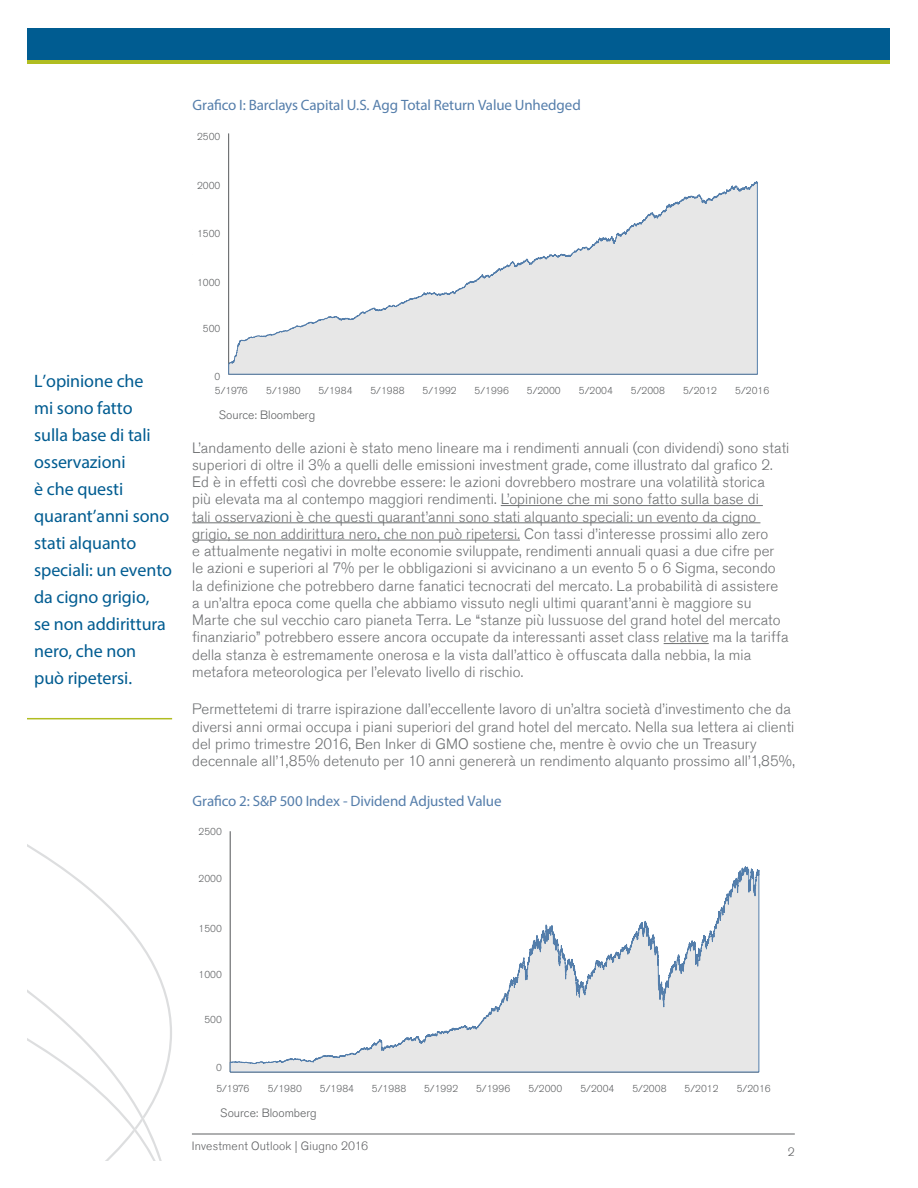
<style>
.page{position:relative;width:918px;height:1188px;background:#fff}
.page>*{position:absolute;margin:0;border:0;box-sizing:border-box;transform-origin:0 0}
.Pull_Side_Quote{font:18px/27px "Myriad Pro";letter-spacing:-.005em;color:#005c91}
.Main_Body_Copy{font:300 15px/17.2px "Akzidenz Grotesk BE";letter-spacing:.005em;color:#6d6f71}
.Main_Body_Copy-2{font:15px "Myriad Pro";letter-spacing:-.01em;color:#557eab}
.t1{font:condensed 15px "Helvetica Neue";color:#005d90}
.t2{font:300 12px "Akzidenz Grotesk BE";color:#5f6163}
.Legal_Footnotes{font:300 12px "Akzidenz Grotesk BE";letter-spacing:.015em;color:#5f6062}
.t3{font:300 10.05px "Akzidenz Grotesk BE";color:#5f6163}
</style>
<div class="page">
<hr style="left:192px;top:1134px;width:603px;height:1px;background:#5f6062">
<hr style="left:27px;top:718px;width:145px;height:1px;background:#b0bd21">
<svg style="left:27px;top:844px;width:145px;height:317px"></svg>
<div style="left:27px;top:28px;width:863px;height:32px;background:#005c91"></div>
<hr style="left:27px;top:60px;width:863px;height:3px;background:#b0bd21">
<hr style="left:501px;top:505px;width:262px;height:1px;background:#6d6f71">
<hr style="left:192px;top:522px;width:568px;height:1px;background:#6d6f71">
<hr style="left:192px;top:540px;width:328px;height:1px;background:#6d6f71">
<hr style="left:664px;top:643px;width:45px;height:1px;background:#6d6f71">
<hr style="left:228px;top:133px;width:1px;height:241px;background:#5f6163">
<svg style="left:228px;top:173px;width:530px;height:202px"></svg>
<hr style="left:230px;top:1072px;width:529px;height:1px;background:#5f6163">
<hr style="left:230px;top:831px;width:1px;height:241px;background:#5f6163">
<svg style="left:230px;top:866px;width:529px;height:206px"></svg>
<p class="Main_Body_Copy-2" style="left:193px;top:95px;width:390px">Grafico I: Barclays Capital U.S. Agg Total Return Value Unhedged</p>
<p class="t1" style="left:183px;top:98px;width:260px">Barclays U.S. Agg Total Return Value Unhedged</p>
<p class="t3" style="left:197px;top:131px;width:25px">2500</p>
<p class="t3" style="left:197px;top:179px;width:25px">2000</p>
<p class="t3" style="left:197px;top:228px;width:25px">1500</p>
<p class="Pull_Side_Quote" style="left:34px;top:367px;width:139px">L’opinione che<br>mi sono fatto<br>sulla base di tali osservazioni<br>è che questi quarant’anni sono stati alquanto speciali: un evento da cigno grigio,<br>se non addirittura nero, che non</p>
<p class="Pull_Side_Quote" style="left:34px;top:664px;width:99px">può ripetersi.</p>
<p class="t3" style="left:197px;top:277px;width:25px">1000</p>
<p class="t3" style="left:203px;top:322px;width:19px">500</p>
<p class="t3" style="left:215px;top:371px;width:7px">0</p>
<p class="t3" style="left:215px;top:385px;width:34px">5/1976</p>
<p class="t3" style="left:266px;top:385px;width:36px">5/1980</p>
<p class="t3" style="left:318px;top:385px;width:36px">5/1984</p>
<p class="t3" style="left:370px;top:385px;width:36px">5/1988</p>
<p class="t3" style="left:423px;top:385px;width:36px">5/1992</p>
<p class="t3" style="left:475px;top:385px;width:36px">5/1996</p>
<p class="t3" style="left:527px;top:385px;width:35px">5/2000</p>
<p class="t3" style="left:579px;top:385px;width:35px">5/2004</p>
<p class="t3" style="left:631px;top:385px;width:36px">5/2008</p>
<p class="t3" style="left:683px;top:385px;width:35px">5/2012</p>
<p class="t3" style="left:735px;top:385px;width:35px">5/2016</p>
<p class="t2" style="left:219px;top:408px;width:98px">Source: Bloomberg</p>
<p class="Main_Body_Copy" style="left:192px;top:439px;width:599px">L’andamento delle azioni è stato meno lineare ma i rendimenti annuali (con dividendi) sono stati superiori di oltre il 3% a quelli delle emissioni investment grade, come illustrato dal grafico 2.<br>Ed è in effetti così che dovrebbe essere: le azioni dovrebbero mostrare una volatilità storica<br>più elevata ma al contempo maggiori rendimenti. L’opinione che mi sono fatto sulla base di<br>tali osservazioni è che questi quarant’anni sono stati alquanto speciali: un evento da cigno grigio, se non addirittura nero, che non può ripetersi. Con tassi d’interesse prossimi allo zero<br>e attualmente negativi in molte economie sviluppate, rendimenti annuali quasi a due cifre per<br>le azioni e superiori al 7% per le obbligazioni si avvicinano a un evento 5 o 6 Sigma, secondo la definizione che potrebbero darne fanatici tecnocrati del mercato. La probabilità di assistere a un’altra epoca come quella che abbiamo vissuto negli ultimi quarant’anni è maggiore su Marte che sul vecchio caro pianeta Terra. Le “stanze più lussuose del grand hotel del mercato finanziario” potrebbero essere ancora occupate da interessanti asset class relative ma la tariffa della stanza è estremamente onerosa e la vista dall’attico è offuscata dalla nebbia, la mia metafora meteorologica per l’elevato livello di rischio.</p>
<p class="Main_Body_Copy" style="left:192px;top:701px;width:604px">Permettetemi di trarre ispirazione dall’eccellente lavoro di un’altra società d’investimento che da diversi anni ormai occupa i piani superiori del grand hotel del mercato. Nella sua lettera ai clienti del primo trimestre 2016, Ben Inker di GMO sostiene che, mentre è ovvio che un Treasury decennale all’1,85% detenuto per 10 anni genererà un rendimento alquanto prossimo all’1,85%,</p>
<p class="Main_Body_Copy-2" style="left:193px;top:792px;width:310px">Grafico 2: S&amp;P 500 Index - Dividend Adjusted Value</p>
<p class="t1" style="left:191px;top:799px;width:228px">S&amp;P 500 Index - Dividend Adjusted Value</p>
<p class="t3" style="left:199px;top:826px;width:25px">2500</p>
<p class="t3" style="left:199px;top:873px;width:25px">2000</p>
<p class="t3" style="left:199px;top:922px;width:25px">1500</p>
<p class="t3" style="left:199px;top:969px;width:25px">1000</p>
<p class="t3" style="left:204px;top:1014px;width:19px">500</p>
<p class="t3" style="left:216px;top:1062px;width:7px">0</p>
<p class="t3" style="left:216px;top:1083px;width:34px">5/1976</p>
<p class="t3" style="left:268px;top:1083px;width:36px">5/1980</p>
<p class="t3" style="left:320px;top:1083px;width:36px">5/1984</p>
<p class="t3" style="left:372px;top:1083px;width:36px">5/1988</p>
<p class="t3" style="left:424px;top:1083px;width:36px">5/1992</p>
<p class="t3" style="left:476px;top:1083px;width:36px">5/1996</p>
<p class="t3" style="left:528px;top:1083px;width:35px">5/2000</p>
<p class="t3" style="left:580px;top:1083px;width:35px">5/2004</p>
<p class="t3" style="left:632px;top:1083px;width:36px">5/2008</p>
<p class="t3" style="left:685px;top:1083px;width:35px">5/2012</p>
<p class="t3" style="left:737px;top:1083px;width:35px">5/2016</p>
<p class="t2" style="left:220px;top:1106px;width:98px">Source: Bloomberg</p>
<p class="Legal_Footnotes" style="left:192px;top:1139px;width:178px">Investment Outlook | Giugno 2016</p>
<p class="Legal_Footnotes" style="left:788px;top:1145px;width:8px">2</p>
</div>
